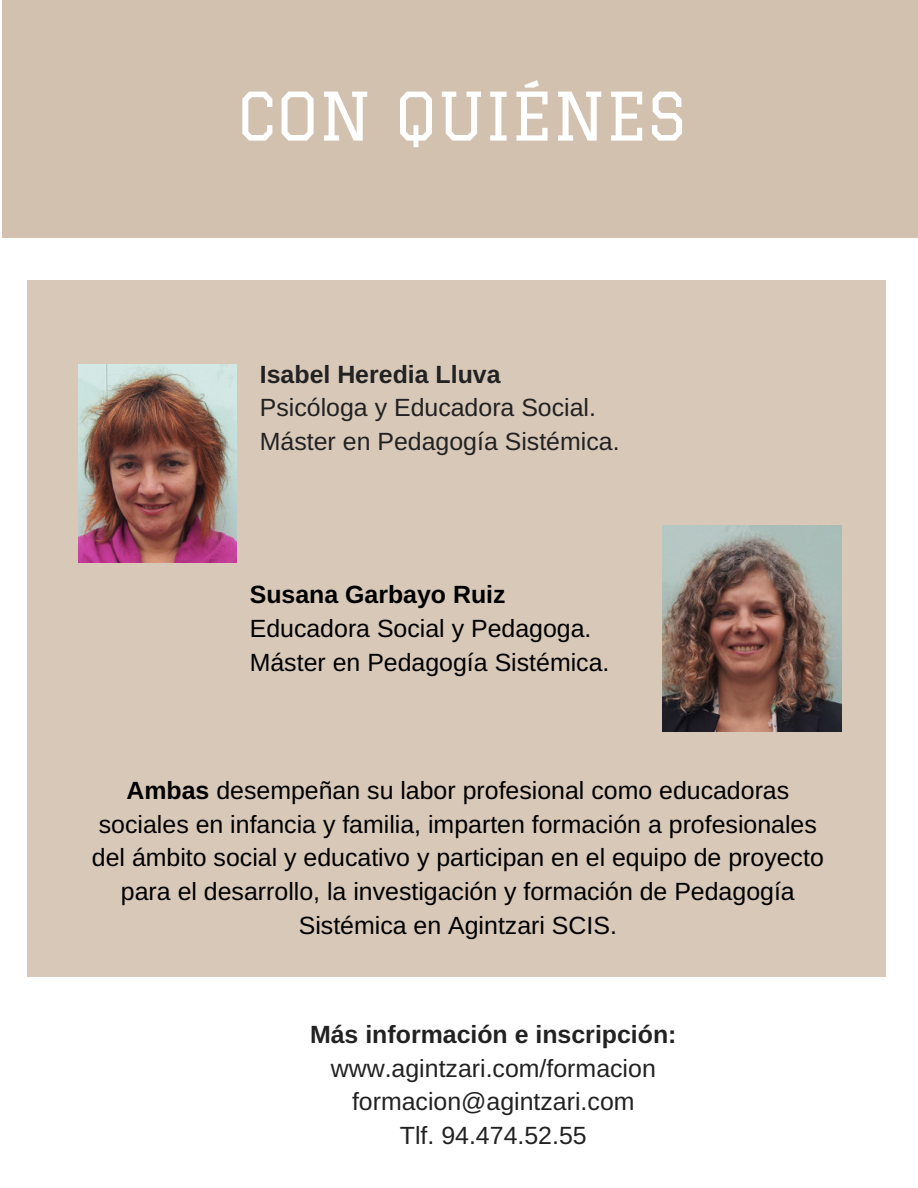
<style>
.page{position:relative;width:918px;height:1188px;background:#fff}
.page>*{position:absolute;margin:0;border:0;box-sizing:border-box;transform-origin:0 0}
.t1{font:65.4px "Graduate";color:#fff}
.t2{font:24.9px/33.8px "Arimo";color:#000;text-align:center}
.t3{font:24.9px/33.8px "Arimo";color:#222}
.t4{font:700 24.9px "Arimo";color:#222}
.t5{font:700 24.9px "Arimo";color:#000}
.s1{font-weight:700}
</style>
<div class="page">
<div style="left:27px;top:280px;width:858px;height:696px;background:#d8c8b8"></div>
<div style="left:2px;top:0;width:916px;height:237px;background:#d3c1af"></div>
<img style="left:663px;top:525px;width:179px;height:206px">
<img style="left:79px;top:364px;width:157px;height:198px">
<h1 class="t1" style="left:237px;top:78px;width:451px">CON QUIÉNES</h1>
<p class="t4" style="left:260px;top:360px;width:242px">Isabel Heredia Lluva</p>
<p class="t3" style="left:260px;top:391px;width:361px">Psicóloga y Educadora Social.<br>Máster en Pedagogía Sistémica.</p>
<p class="t5" style="left:250px;top:580px;width:257px">Susana Garbayo Ruiz</p>
<p class="t2" style="left:250px;top:611px;width:361px;text-align:left">Educadora Social y Pedagoga.<br>Máster en Pedagogía Sistémica.</p>
<p class="t2" style="left:92px;top:773px;width:733px"><span class="s1">Ambas</span> desempeñan su labor profesional como educadoras sociales en infancia y familia, imparten formación a profesionales del ámbito social y educativo y participan en el equipo de proyecto para el desarrollo, la investigación y formación de Pedagogía Sistémica en Agintzari SCIS.</p>
<p class="t4" style="left:310px;top:1020px;width:368px">Más información e inscripción:</p>
<p class="t3" style="left:331px;top:1051px;width:327px;text-align:center">www.agintzari.com/formacion formacion@agintzari.com<br>Tlf. 94.474.52.55</p>
</div>
